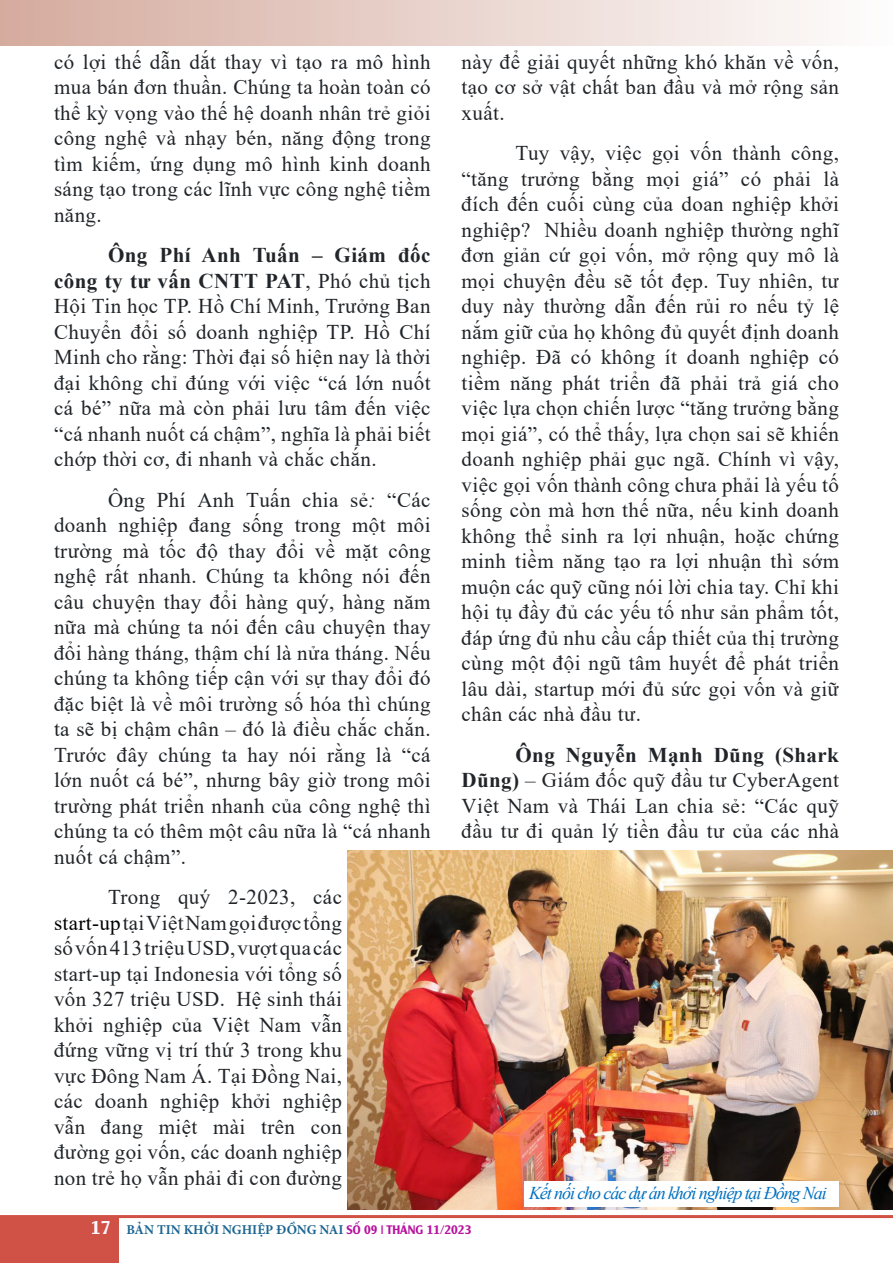
<style>
.page{position:relative;width:893px;height:1263px;background:#fff}
.page>*{position:absolute;margin:0;border:0;box-sizing:border-box;transform-origin:0 0}
.t1{font:21px/25.5px "Times New Roman";letter-spacing:.02em;color:#212529;text-align:justify}
.t2{font:italic 18px "Times New Roman";letter-spacing:-.06em;color:#0070c0}
.t3{font:700 13.5px "Minion Pro";color:#1b6591}
.s1{font-weight:700}
.s2{font-style:italic}
.s3{color:#000}
.s4{font-family:"UTM Alexander";font-weight:400;font-size:18px;color:#fff6ff}
.s5{font-family:"UTM Alexander";font-weight:400;font-size:12px;color:#b7139e}
</style>
<div class="page">
<div style="left:0;top:0;width:892px;height:46px;background:linear-gradient(to right,#d5ab9e,#fefdfd)"></div>
<hr style="left:0;top:1215px;width:893px;height:3px;background:#d15145">
<div style="left:0;top:1217px;width:118px;height:46px;background:#d05145"></div>
<img style="left:347px;top:850px;width:546px;height:359px">
<div style="left:524px;top:1182px;width:315px;height:25px;background:#fff"></div>
<p class="t1" style="left:54px;top:48px;width:378px">có lợi thế dẫn dắt thay vì tạo ra mô hình mua bán đơn thuần. Chúng ta hoàn toàn có thể kỳ vọng vào thế hệ doanh nhân trẻ giỏi công nghệ và nhạy bén, năng động trong tìm kiếm, ứng dụng mô hình kinh doanh sáng tạo trong các lĩnh vực công nghệ tiềm năng.</p>
<p class="t1" style="left:54px;top:242px;width:378px;text-indent:54px"><span class="s1">Ông Phí Anh Tuấn – Giám đốc công ty tư vấn CNTT PAT</span>, Phó chủ tịch Hội Tin học TP. Hồ Chí Minh, Trưởng Ban Chuyển đổi số doanh nghiệp TP. Hồ Chí Minh cho rằng: Thời đại số hiện nay là thời đại không chỉ đúng với việc “cá lớn nuốt cá bé” nữa mà còn phải lưu tâm đến việc “cá nhanh nuốt cá chậm”, nghĩa là phải biết chớp thời cơ, đi nhanh và chắc chắn.</p>
<p class="t1" style="left:54px;top:486px;width:378px;text-indent:54px">Ông Phí Anh Tuấn chia sẻ<span class="s2">:</span> “Các doanh nghiệp đang sống trong một môi trường mà tốc độ thay đổi về mặt công nghệ rất nhanh. Chúng ta không nói đến câu chuyện thay đổi hàng quý, hàng năm nữa mà chúng ta nói đến câu chuyện thay đổi hàng tháng, thậm chí là nửa tháng. Nếu chúng ta không tiếp cận với sự thay đổi đó đặc biệt là về môi trường số hóa thì chúng ta sẽ bị chậm chân – đó là điều chắc chắn.<br>Trước đây chúng ta hay nói rằng là “cá lớn nuốt cá bé”, nhưng bây giờ trong môi trường phát triển nhanh của công nghệ thì chúng ta có thêm một câu nữa là “cá nhanh nuốt cá chậm”.</p>
<p class="t1" style="left:54px;top:884px;width:290px;text-indent:54px">Trong quý 2-2023, các <span class="s3">start-up</span>tại Việt Nam gọi được tổng số vốn 413 triệu USD, vượt qua các start-up tại Indonesia với tổng số vốn 327 triệu USD. Hệ sinh thái khởi nghiệp của Việt Nam vẫn đứng vững vị trí thứ 3 trong khu vực Đông Nam Á. Tại Đồng Nai, các doanh nghiệp khởi nghiệp vẫn đang miệt mài trên con đường gọi vốn, các doanh nghiệp non trẻ họ vẫn phải đi con đường</p>
<p class="t1" style="left:461px;top:48px;width:379px">này để giải quyết những khó khăn về vốn, tạo cơ sở vật chất ban đầu và mở rộng sản xuất.</p>
<p class="t1" style="left:461px;top:140px;width:379px;text-indent:54px">Tuy vậy, việc gọi vốn thành công, “tăng trưởng bằng mọi giá” có phải là đích đến cuối cùng của doan nghiệp khởi nghiệp? Nhiều doanh nghiệp thường nghĩ đơn giản cứ gọi vốn, mở rộng quy mô là mọi chuyện đều sẽ tốt đẹp. Tuy nhiên, tư duy này thường dẫn đến rủi ro nếu tỷ lệ nắm giữ của họ không đủ quyết định doanh nghiệp. Đã có không ít doanh nghiệp có tiềm năng phát triển đã phải trả giá cho việc lựa chọn chiến lược “tăng trưởng bằng mọi giá”, có thể thấy, lựa chọn sai sẽ khiến doanh nghiệp phải gục ngã. Chính vì vậy, việc gọi vốn thành công chưa phải là yếu tố sống còn mà hơn thế nữa, nếu kinh doanh không thể sinh ra lợi nhuận, hoặc chứng minh tiềm năng tạo ra lợi nhuận thì sớm muộn các quỹ cũng nói lời chia tay. Chỉ khi hội tụ đầy đủ các yếu tố như sản phẩm tốt, đáp ứng đủ nhu cầu cấp thiết của thị trường cùng một đội ngũ tâm huyết để phát triển lâu dài, startup mới đủ sức gọi vốn và giữ chân các nhà đầu tư.</p>
<p class="t1" style="left:461px;top:741px;width:379px;text-indent:54px"><span class="s1">Ông Nguyễn Mạnh Dũng (Shark Dũng)</span> – Giám đốc quỹ đầu tư CyberAgent Việt Nam và Thái Lan chia sẻ: “Các quỹ đầu tư đi quản lý tiền đầu tư của các nhà</p>
<p class="t2" style="left:529px;top:1180px;width:299px">Kết nối cho các dự án khởi nghiệp tại Đồng Nai</p>
<p class="t3" style="left:91px;top:1220px;width:382px"><span class="s4">17</span> BẢN TIN KHỞI NGHIỆP ĐỒNG NAI <span class="s5">SỐ 09 | THÁNG 11/2023</span></p>
</div>
